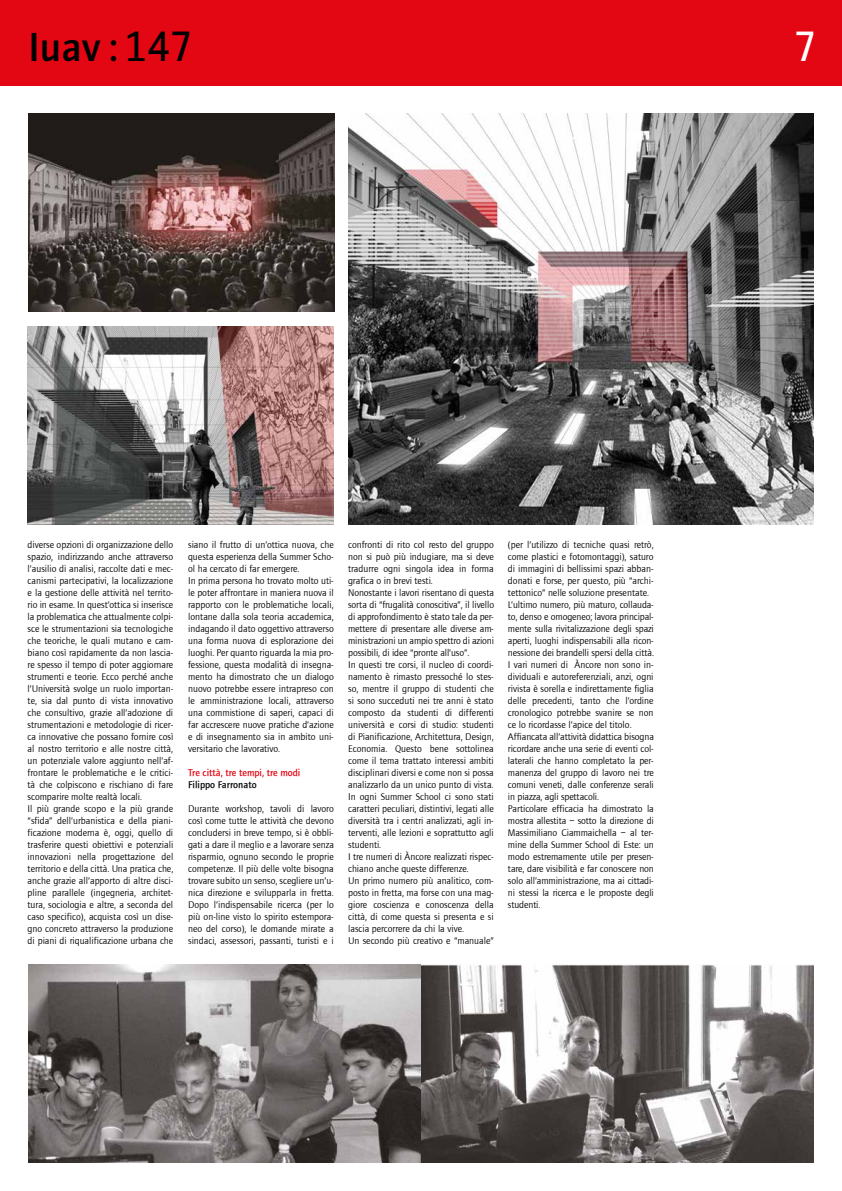
<style>
.page{position:relative;width:842px;height:1191px;background:#fff}
.page>*{position:absolute;margin:0;border:0;box-sizing:border-box;transform-origin:0 0}
.t1{font:500 42px "Foundry Journal";color:#000}
.t2{font:42px "Fago Office Sans";color:#fff}
.t3{font:10px/12px "Foundry Journal";color:#000}
.t4{font:500 10px "Foundry Journal";color:#e30613}
.t5{font:500 10px "Foundry Journal";color:#000}
.s1{font-family:"Fago Office Sans";font-weight:400}
</style>
<div class="page">
<div style="left:0;top:1px;width:841px;height:84px;background:#e30613"></div>
<img style="left:348px;top:113px;width:465px;height:411px">
<img style="left:28px;top:326px;width:306px;height:198px">
<img style="left:28px;top:113px;width:307px;height:199px">
<img style="left:29px;top:964px;width:784px;height:198px">
<h1 class="t1" style="left:28px;top:23px;width:167px">Iuav : <span class="s1">147</span></h1>
<h1 class="t2" style="left:793px;top:23px;width:26px">7</h1>
<p class="t3" style="left:28px;top:538px;width:147px">diverse opzioni di organizzazione dello spazio, indirizzando anche attraverso l’ausilio di analisi, raccolte dati e mec‐ canismi partecipativi, la localizzazione e la gestione delle attività nel territo‐ rio in esame. In quest’ottica si inserisce la problematica che attualmente colpi‐ sce le strumentazioni sia tecnologiche che teoriche, le quali mutano e cam‐ biano così rapidamente da non lascia‐ re spesso il tempo di poter aggiornare strumenti e teorie. Ecco perché anche l’Università svolge un ruolo importan‐ te, sia dal punto di vista innovativo che consultivo, grazie all’adozione di strumentazioni e metodologie di ricer‐ ca innovative che possano fornire così al nostro territorio e alle nostre città, un potenziale valore aggiunto nell’af‐ frontare le problematiche e le critici‐ tà che colpiscono e rischiano di fare scomparire molte realtà locali.<br>Il più grande scopo e la più grande “sfida” dell’urbanistica e della piani‐ ficazione moderna è, oggi, quello di trasferire questi obiettivi e potenziali innovazioni nella progettazione del territorio e della città. Una pratica che, anche grazie all’apporto di altre disci‐ pline parallele (ingegneria, architet‐ tura, sociologia e altre, a seconda del caso specifico), acquista così un dise‐ gno concreto attraverso la produzione di piani di riqualificazione urbana che</p>
<p class="t3" style="left:188px;top:538px;width:147px">siano il frutto di un’ottica nuova, che questa esperienza della Summer Scho‐ ol ha cercato di far emergere.<br>In prima persona ho trovato molto uti‐ le poter affrontare in maniera nuova il rapporto con le problematiche locali, lontane dalla sola teoria accademica, indagando il dato oggettivo attraverso una forma nuova di esplorazione dei luoghi. Per quanto riguarda la mia pro‐ fessione, questa modalità di insegna‐ mento ha dimostrato che un dialogo nuovo potrebbe essere intrapreso con le amministrazione locali, attraverso una commistione di saperi, capaci di far accrescere nuove pratiche d’azione e di insegnamento sia in ambito uni‐ versitario che lavorativo.</p>
<p class="t4" style="left:188px;top:766px;width:114px">Tre città, tre tempi, tre modi</p>
<p class="t5" style="left:188px;top:778px;width:70px">Filippo Farronato</p>
<p class="t3" style="left:188px;top:802px;width:147px;text-align:justify">Durante workshop, tavoli di lavoro così come tutte le attività che devono concludersi in breve tempo, si è obbli‐ gati a dare il meglio e a lavorare senza risparmio, ognuno secondo le proprie competenze. Il più delle volte bisogna trovare subito un senso, scegliere un’u‐ nica direzione e svilupparla in fretta.<br>Dopo l’indispensabile ricerca (per lo più on‐line visto lo spirito estempora‐ neo del corso), le domande mirate a sindaci, assessori, passanti, turisti e i</p>
<p class="t3" style="left:348px;top:538px;width:147px">confronti di rito col resto del gruppo non si può più indugiare, ma si deve tradurre ogni singola idea in forma grafica o in brevi testi.<br>Nonostante i lavori risentano di questa sorta di “frugalità conoscitiva”, il livello di approfondimento è stato tale da per‐ mettere di presentare alle diverse am‐ ministrazioni un ampio spettro di azioni possibili, di idee “pronte all’uso”.<br>In questi tre corsi, il nucleo di coordi‐ namento è rimasto pressoché lo stes‐ so, mentre il gruppo di studenti che si sono succeduti nei tre anni è stato composto da studenti di differenti università e corsi di studio: studenti di Pianificazione, Architettura, Design, Economia. Questo bene sottolinea come il tema trattato interessi ambiti disciplinari diversi e come non si possa analizzarlo da un unico punto di vista.<br>In ogni Summer School ci sono stati caratteri peculiari, distintivi, legati alle diversità tra i centri analizzati, agli in‐ terventi, alle lezioni e soprattutto agli studenti.<br>I tre numeri di Àncore realizzati rispec‐ chiano anche queste differenze.<br>Un primo numero più analitico, com‐ posto in fretta, ma forse con una mag‐ giore coscienza e conoscenza della città, di come questa si presenta e si lascia percorrere da chi la vive.<br>Un secondo più creativo e “manuale”</p>
<p class="t3" style="left:508px;top:538px;width:148px">(per l’utilizzo di tecniche quasi retrò, come plastici e fotomontaggi), saturo di immagini di bellissimi spazi abban‐ donati e forse, per questo, più “archi‐ tettonico” nelle soluzione presentate.<br>L’ultimo numero, più maturo, collauda‐ to, denso e omogeneo; lavora principal‐ mente sulla rivitalizzazione degli spazi aperti, luoghi indispensabili alla ricon‐ nessione dei brandelli spersi della città.<br>I vari numeri di Àncore non sono in‐ dividuali e autoreferenziali, anzi, ogni rivista è sorella e indirettamente figlia delle precedenti, tanto che l’ordine cronologico potrebbe svanire se non ce lo ricordasse l’apice del titolo.<br>Affiancata all’attività didattica bisogna ricordare anche una serie di eventi col‐ laterali che hanno completato la per‐ manenza del gruppo di lavoro nei tre comuni veneti, dalle conferenze serali in piazza, agli spettacoli.<br>Particolare efficacia ha dimostrato la mostra allestita – sotto la direzione di Massimiliano Ciammaichella – al ter‐ mine della Summer School di Este: un modo estremamente utile per presen‐ tare, dare visibilità e far conoscere non solo all’amministrazione, ma ai cittadi‐ ni stessi la ricerca e le proposte degli studenti.</p>
</div>
